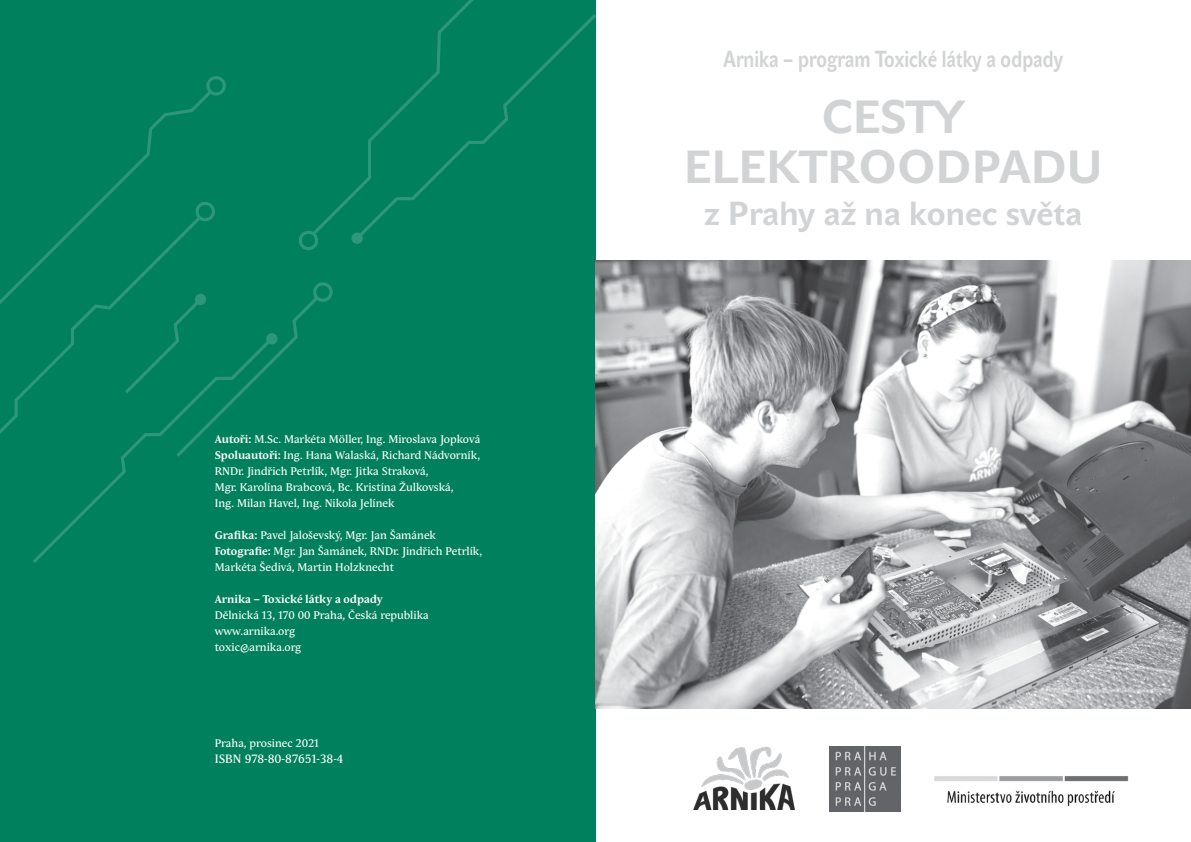
<style>
.page{position:relative;width:1191px;height:842px;background:#fff}
.page>*{position:absolute;margin:0;border:0;box-sizing:border-box;transform-origin:0 0}
.t1{font:700 46px/49.2px "John Sans";color:#d1d3d4;text-align:center}
.t2{font:700 33px "John Sans";color:#d1d3d4}
.t3{font:700 23px "John Sans";color:#d1d3d4;scale:.8 1}
.t4{font:12px "Andulka";color:#fff}
.t5{font:11px/16px "Andulka";color:#fff}
.t6{font:700 11px "Andulka";color:#fff}
.s1{font-weight:700}
</style>
<div class="page">
<div style="left:0;top:0;width:595px;height:842px;background:#00805c"></div>
<img style="left:595px;top:260px;width:596px;height:448px">
<svg style="left:299px;top:0;width:175px;height:250px"></svg>
<svg style="left:0;top:325px;width:79px;height:109px"></svg>
<svg style="left:0;top:76px;width:226px;height:249px"></svg>
<svg style="left:125px;top:282px;width:208px;height:75px"></svg>
<svg style="left:33px;top:333px;width:245px;height:230px"></svg>
<svg style="left:351px;top:14px;width:244px;height:230px"></svg>
<img style="left:694px;top:747px;width:100px;height:63px">
<img style="left:829px;top:747px;width:72px;height:65px">
<img style="left:934px;top:776px;width:195px;height:31px">
<p class="t5" style="left:215px;top:432px;width:267px"><span class="s1">Autoři:</span> M.Sc. Markéta Möller, Ing. Miroslava Jopková <span class="s1">Spoluautoři:</span> Ing. Hana Walaská, Richard Nádvorník, RNDr. Jindřich Petrlík, Mgr. Jitka Straková,<br>Mgr. Karolína Brabcová, Bc. Kristína Žulkovská,<br>Ing. Milan Havel, Ing. Nikola Jelínek</p>
<p class="t5" style="left:215px;top:528px;width:269px"><span class="s1">Grafika:</span> Pavel Jaloševský, Mgr. Jan Šamánek<br><span class="s1">Fotografie:</span> Mgr. Jan Šamánek, RNDr. Jindřich Petrlík,<br>Markéta Šedivá, Martin Holzknecht</p>
<p class="t6" style="left:215px;top:593px;width:169px">Arnika – Toxické látky a odpady</p>
<p class="t5" style="left:215px;top:608px;width:215px">Dělnická 13, 170 00 Praha, Česká republika www.arnika.org<br>toxic@arnika.org</p>
<p class="t5" style="left:215px;top:736px;width:106px">Praha, prosinec 2021</p>
<p class="t4" style="left:215px;top:752px;width:130px">ISBN 978-80-87651-38-4</p>
<h3 class="t3" style="left:723px;top:45px;width:426px">Arnika – program Toxické látky a odpady</h3>
<h1 class="t1" style="left:683px;top:94px;width:420px">CESTY<br>ELEKTROODPADU</h1>
<h2 class="t2" style="left:704px;top:193px;width:380px">z Prahy až na konec světa</h2>
</div>
